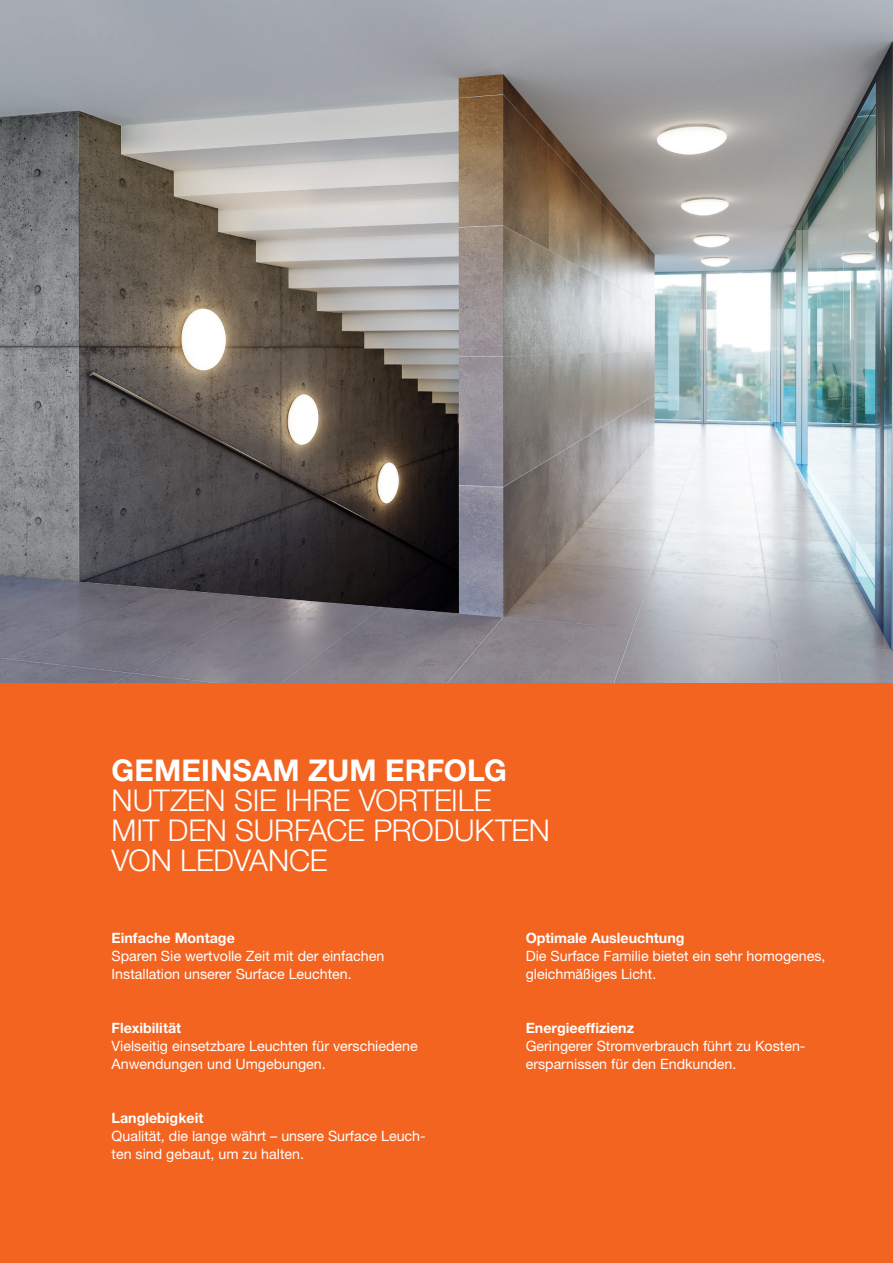
<style>
.page{position:relative;width:893px;height:1263px;background:#fff}
.page>*{position:absolute;margin:0;border:0;box-sizing:border-box;transform-origin:0 0}
.t1{font:300 30px/30px "Helvetica Neue LT Std";letter-spacing:-.005em;color:#fff}
.t2{font:700 30px "Helvetica Neue LT Std";color:#fff}
.t3{font:14.25px/18px "Helvetica Neue LT Std";color:#fff}
.t4{font:700 14.25px "Helvetica Neue LT Std";color:#fff}
</style>
<div class="page">
<div style="left:0;top:682px;width:893px;height:581px;background:#f36421"></div>
<img style="left:0;top:0;width:893px;height:682px">
<h1 class="t2" style="left:112px;top:751px;width:397px">GEMEINSAM ZUM ERFOLG</h1>
<h1 class="t1" style="left:112px;top:784px;width:440px">NUTZEN SIE IHRE VORTEILE<br>MIT DEN SURFACE PRODUKTEN<br>VON LEDVANCE</h1>
<p class="t4" style="left:112px;top:929px;width:125px">Einfache Montage</p>
<p class="t3" style="left:112px;top:946px;width:274px">Sparen Sie wertvolle Zeit mit der einfachen<br>Installation unserer Surface Leuchten.</p>
<p class="t4" style="left:112px;top:1019px;width:71px">Flexibilität</p>
<p class="t3" style="left:112px;top:1036px;width:308px">Vielseitig einsetzbare Leuchten für verschiedene<br>Anwendungen und Umgebungen.</p>
<p class="t4" style="left:112px;top:1109px;width:93px">Langlebigkeit</p>
<p class="t3" style="left:112px;top:1126px;width:316px">Qualität, die lange währt – unsere Surface Leuch&shy;ten sind gebaut, um zu halten.</p>
<p class="t4" style="left:526px;top:929px;width:160px">Optimale Ausleuchtung</p>
<p class="t3" style="left:526px;top:946px;width:301px">Die Surface Familie bietet ein sehr homogenes, gleichmäßiges Licht.</p>
<p class="t4" style="left:526px;top:1019px;width:110px">Energieeffizienz</p>
<p class="t3" style="left:526px;top:1036px;width:281px">Geringerer Stromverbrauch führt zu Kosten&shy;ersparnissen für den Endkunden.</p>
</div>
